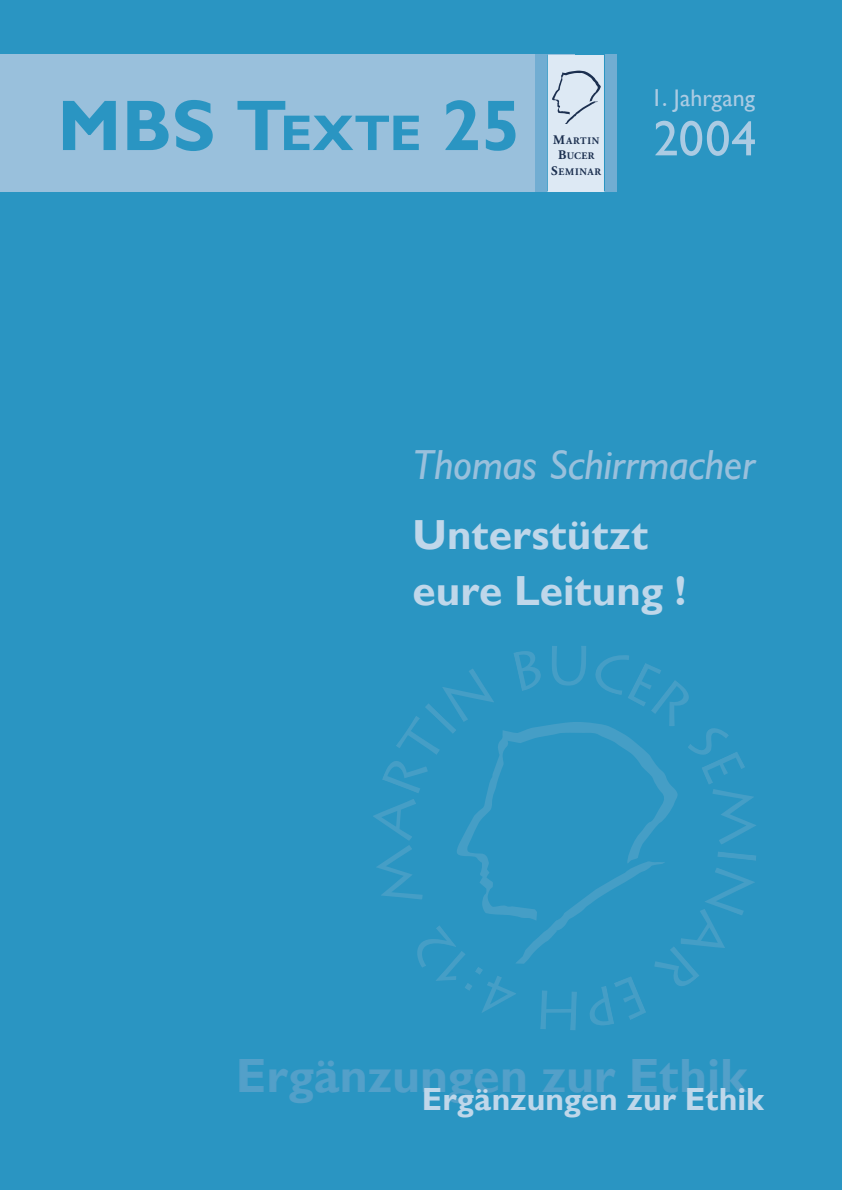
<style>
.page{position:relative;width:842px;height:1191px;background:#fff}
.page>*{position:absolute;margin:0;border:0;box-sizing:border-box;transform-origin:0 0}
.t1{font:700 72px "Gill Sans";color:#2a95c2}
.t2{font:50px "Gill Sans";color:#abcbe3}
.t3{font:700 48px "Gill Sans";color:#53a0c9}
.t4{font:700 42px/56px "Gill Sans";letter-spacing:.005em;color:#bfd7ea}
.t5{font:italic 42px "Gill Sans";letter-spacing:-.005em;color:#99c0dc}
.t6{font:700 32px "Gill Sans";color:#bfd7ea}
.t7{font:24px "Gill Sans";color:#abcbe3}
.t8{font:700 10px/15.8px "Adobe Garamond";letter-spacing:.07em;color:#1b2f4f;text-align:center}
.s1{font-size:50.4px}
.s2{font-size:13px}
</style>
<div class="page">
<div style="left:0;top:0;width:842px;height:1190px;background:#2a95c2"></div>
<div style="left:0;top:54px;width:574px;height:137px;background:#99c0dc"></div>
<div style="left:540px;top:55px;width:72px;height:136px;background:#dde9f4"></div>
<hr style="left:546px;top:54px;width:2px;height:137px;background:#2a95c2">
<hr style="left:604px;top:54px;width:1px;height:137px;background:#2a95c2">
<div style="left:535px;top:54px;width:11px;height:137px;background:#71add2"></div>
<div style="left:605px;top:54px;width:12px;height:137px;background:#71add2"></div>
<svg style="left:552px;top:71px;width:49px;height:53px"></svg>
<svg style="left:457px;top:722px;width:221px;height:242px"></svg>
<h1 class="t1" style="left:57px;top:83px;width:465px">MBS T<span class="s1">EXTE</span> 25</h1>
<p class="t8" style="left:551px;top:133px;width:52px"><span class="s2">M</span>ARTIN<br><span class="s2">B</span>UCER<br><span class="s2">S</span>EMINAR</p>
<p class="t7" style="left:651px;top:84px;width:105px">1. Jahrgang</p>
<p class="t2" style="left:653px;top:109px;width:104px">2004</p>
<p class="t5" style="left:413px;top:440px;width:344px">Thomas Schirrmacher</p>
<p class="t4" style="left:413px;top:507px;width:275px">Unterstützt eure Leitung !</p>
<p class="t3" style="left:236px;top:1047px;width:512px">Ergänzungen zur Ethik</p>
<p class="t6" style="left:422px;top:1079px;width:343px">Ergänzungen zur Ethik</p>
</div>
